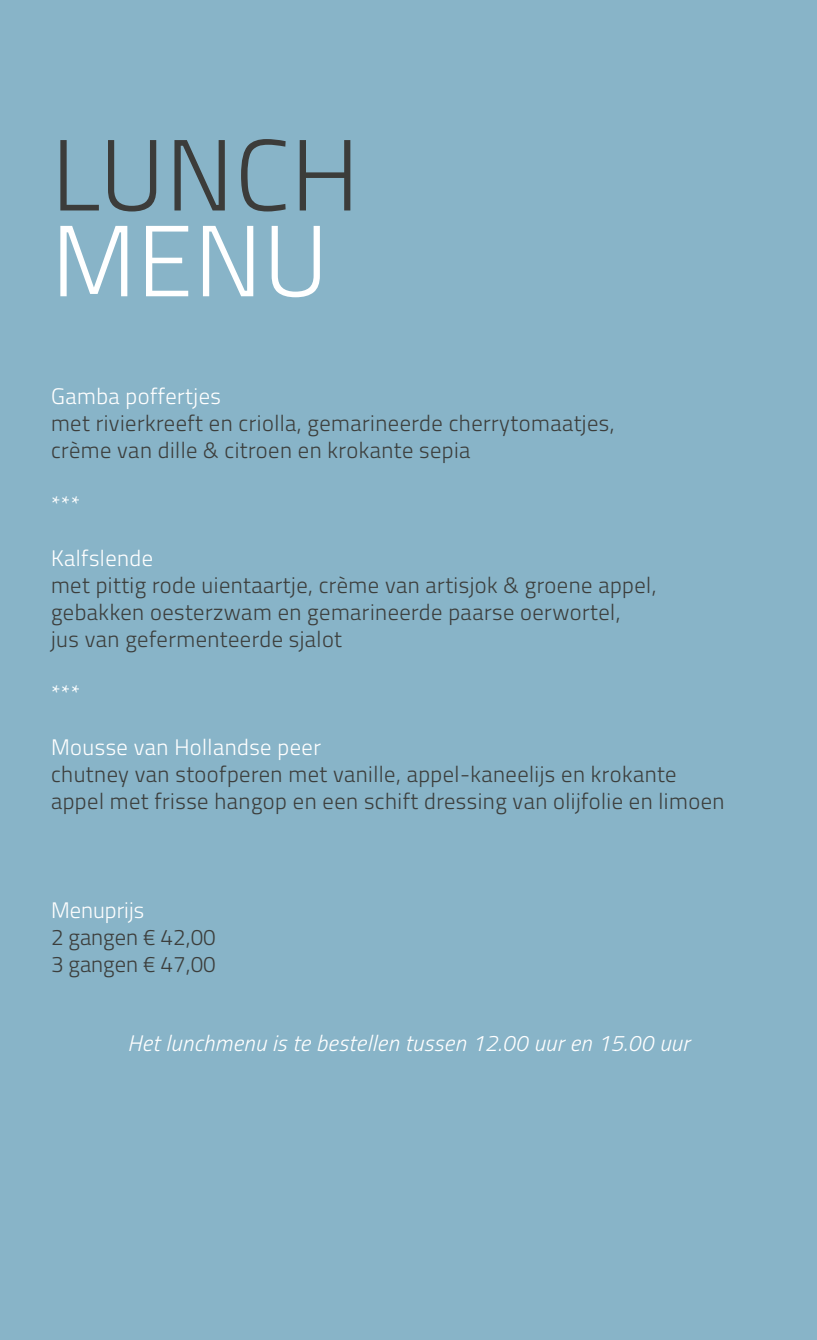
<style>
.page{position:relative;width:817px;height:1340px;background:#fff}
.page>*{position:absolute;margin:0;border:0;box-sizing:border-box;transform-origin:0 0}
.t1{font:300 101.25px "Titillium Web";letter-spacing:.01em;color:#3c3c3a}
.t2{font:300 101.25px "Titillium Web";color:#fff}
.t3{font:300 22.5px/27px "Titillium Web";letter-spacing:.02em;color:#3c3e3c}
.t4{font:300 22.5px "Titillium Web";letter-spacing:.02em;color:#fff}
.t5{font:italic 300 22.5px "Titillium Web";letter-spacing:.02em;color:#fff}
.t6{font:300 22.5px/27px "Titillium Web";color:#3c3e3c}
.t7{font:300 22.5px "Titillium Web";color:#fefefe}
</style>
<div class="page">
<div style="left:0;top:0;width:816px;height:1339px;background:#88b4c8"></div>
<h1 class="t1" style="left:52px;top:102px;width:309px">LUNCH</h1>
<h1 class="t2" style="left:52px;top:187px;width:278px">MENU</h1>
<p class="t4" style="left:51px;top:380px;width:171px">Gamba poffertjes</p>
<p class="t3" style="left:51px;top:409px;width:565px">met rivierkreeft en criolla, gemarineerde cherrytomaatjes, crème van dille &amp; citroen en krokante sepia</p>
<p class="t4" style="left:51px;top:488px;width:31px">***</p>
<p class="t4" style="left:51px;top:542px;width:104px">Kalfslende</p>
<p class="t3" style="left:51px;top:571px;width:606px">met pittig rode uientaartje, crème van artisjok &amp; groene appel, gebakken oesterzwam en gemarineerde paarse oerwortel,<br>jus van gefermenteerde sjalot</p>
<p class="t4" style="left:51px;top:677px;width:31px">***</p>
<p class="t4" style="left:51px;top:731px;width:271px">Mousse van Hollandse peer</p>
<p class="t3" style="left:51px;top:760px;width:674px">chutney van stoofperen met vanille, appel-kaneelijs en krokante appel met frisse hangop en een schift dressing van olijfolie en limoen</p>
<p class="t7" style="left:51px;top:893px;width:95px">Menuprijs</p>
<p class="t6" style="left:51px;top:922px;width:166px">2 gangen € 42,00<br>3 gangen € 47,00</p>
<p class="t5" style="left:127px;top:1027px;width:563px">Het lunchmenu is te bestellen tussen 12.00 uur en 15.00 uur</p>
</div>
